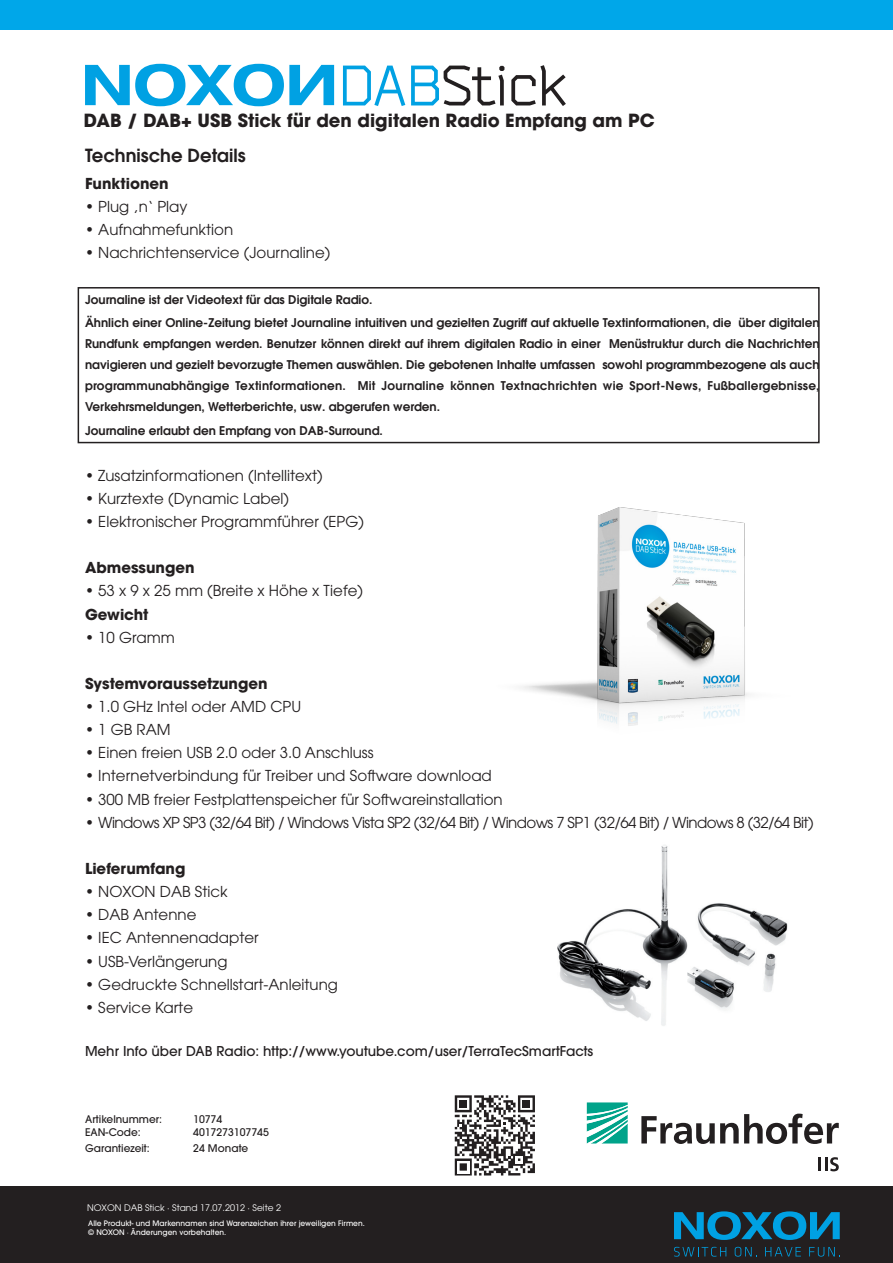
<style>
.page{position:relative;width:893px;height:1263px;background:#fff}
.page>*{position:absolute;margin:0;border:0;box-sizing:border-box;transform-origin:0 0}
.t1{font:700 18px "ITC Avant Garde Pro";color:#231f20}
.t2{font:600 18px "ITC Avant Garde Pro";color:#231f20}
.Texte_Aufzählung{font:15px "ITC Avant Garde Pro";color:#231f20}
.Texte_Aufzählung-2{font:15px "ITC Avant Garde Pro";letter-spacing:-.04em;color:#231f20}
.Texte_Aufzählung-3{font:700 15px "ITC Avant Garde Pro";color:#231f20}
.Texte_Aufzählung-4{font:500 13.5px "ITC Avant Garde Pro";color:#231f20}
.Texte_Aufzählung-5{font:600 12px/21px "ITC Avant Garde Pro";color:#231f20;text-align:justify}
.Texte_Aufzählung-6{font:500 10.5px "ITC Avant Garde Pro";color:#231f20}
.t3{font:9px "ITC Avant Garde Pro";color:#fff}
.t4{font:500 7.5px/9px "ITC Avant Garde Pro";color:#fff}
</style>
<div class="page">
<div style="left:0;top:1186px;width:893px;height:77px;background:#231f20"></div>
<div style="left:0;top:0;width:893px;height:30px;background:#00a7e9"></div>
<svg style="left:674px;top:1211px;width:166px;height:29px"></svg>
<svg style="left:674px;top:1247px;width:52px;height:9px"></svg>
<svg style="left:735px;top:1247px;width:22px;height:9px"></svg>
<svg style="left:765px;top:1247px;width:36px;height:9px"></svg>
<svg style="left:809px;top:1247px;width:31px;height:9px"></svg>
<svg style="left:85px;top:64px;width:249px;height:42px"></svg>
<svg style="left:343px;top:66px;width:62px;height:40px"></svg>
<svg style="left:411px;top:66px;width:93px;height:39px"></svg>
<svg style="left:511px;top:65px;width:55px;height:41px"></svg>
<svg style="left:587px;top:1102px;width:41px;height:41px"></svg>
<svg style="left:641px;top:1113px;width:198px;height:31px"></svg>
<hr style="left:818px;top:1157px;width:3px;height:14px;background:#231f20">
<svg style="left:825px;top:1157px;width:14px;height:14px"></svg>
<div style="left:78px;top:287px;width:742px;height:156px;border:2px solid #231f20"></div>
<svg style="left:454px;top:1095px;width:67px;height:81px"></svg>
<svg style="left:455px;top:1095px;width:80px;height:80px"></svg>
<img style="left:492px;top:443px;width:328px;height:283px">
<img style="left:557px;top:845px;width:231px;height:181px">
<p class="t1" style="left:84px;top:108px;width:572px">DAB / DAB+ USB Stick für den digitalen Radio Empfang am PC</p>
<p class="t2" style="left:85px;top:144px;width:162px">Technische Details</p>
<p class="Texte_Aufzählung-3" style="left:85px;top:173px;width:85px">Funktionen</p>
<p class="Texte_Aufzählung" style="left:85px;top:197px;width:104px">• Plug ‚n‘ Play</p>
<p class="Texte_Aufzählung" style="left:85px;top:220px;width:150px">• Aufnahmefunktion</p>
<p class="Texte_Aufzählung" style="left:85px;top:243px;width:247px">• Nachrichtenservice (Journaline)</p>
<p class="Texte_Aufzählung-5" style="left:85px;top:289px;width:289px">Journaline ist der Videotext für das Digitale Radio.</p>
<p class="Texte_Aufzählung-5" style="left:85px;top:312px;width:736px">Ähnlich einer Online-Zeitung bietet Journaline intuitiven und gezielten Zugriff auf aktuelle Textinformationen, die über digitalen Rundfunk empfangen werden. Benutzer können direkt auf ihrem digitalen Radio in einer Menüstruktur durch die Nachrichten navigieren und gezielt bevorzugte Themen auswählen. Die gebotenen Inhalte umfassen sowohl programmbezogene als auch programmunabhängige Textinformationen. Mit Journaline können Textnachrichten wie Sport-News, Fußballergebnisse, Verkehrsmeldungen, Wetterberichte, usw. abgerufen werden.</p>
<p class="Texte_Aufzählung-5" style="left:85px;top:419px;width:299px">Journaline erlaubt den Empfang von DAB-Surround.</p>
<p class="Texte_Aufzählung" style="left:85px;top:466px;width:239px">• Zusatzinformationen (Intellitext)</p>
<p class="Texte_Aufzählung" style="left:85px;top:489px;width:205px">• Kurztexte (Dynamic Label)</p>
<p class="Texte_Aufzählung" style="left:85px;top:512px;width:281px">• Elektronischer Programmführer (EPG)</p>
<p class="Texte_Aufzählung-3" style="left:85px;top:558px;width:111px">Abmessungen</p>
<p class="Texte_Aufzählung" style="left:85px;top:582px;width:279px">• 53 x 9 x 25 mm (Breite x Höhe x Tiefe)</p>
<p class="Texte_Aufzählung-3" style="left:85px;top:604px;width:65px">Gewicht</p>
<p class="Texte_Aufzählung" style="left:85px;top:628px;width:91px">• 10 Gramm</p>
<p class="Texte_Aufzählung-3" style="left:85px;top:673px;width:184px">Systemvoraussetzungen</p>
<p class="Texte_Aufzählung" style="left:85px;top:697px;width:218px">• 1.0 GHz Intel oder AMD CPU</p>
<p class="Texte_Aufzählung" style="left:85px;top:720px;width:87px">• 1 GB RAM</p>
<p class="Texte_Aufzählung" style="left:85px;top:743px;width:290px">• Einen freien USB 2.0 oder 3.0 Anschluss</p>
<p class="Texte_Aufzählung" style="left:85px;top:767px;width:408px">• Internetverbindung für Treiber und Software download</p>
<p class="Texte_Aufzählung" style="left:85px;top:790px;width:419px">• 300 MB freier Festplattenspeicher für Softwareinstallation</p>
<p class="Texte_Aufzählung-2" style="left:85px;top:813px;width:730px">• Windows XP SP3 (32/64 Bit) / Windows Vista SP2 (32/64 Bit) / Windows 7 SP1 (32/64 Bit) / Windows 8 (32/64 Bit)</p>
<p class="Texte_Aufzählung-3" style="left:85px;top:858px;width:102px">Lieferumfang</p>
<p class="Texte_Aufzählung" style="left:85px;top:882px;width:144px">• NOXON DAB Stick</p>
<p class="Texte_Aufzählung" style="left:85px;top:905px;width:113px">• DAB Antenne</p>
<p class="Texte_Aufzählung" style="left:85px;top:928px;width:175px">• IEC Antennenadapter</p>
<p class="Texte_Aufzählung" style="left:85px;top:952px;width:144px">• USB-Verlängerung</p>
<p class="Texte_Aufzählung" style="left:85px;top:975px;width:254px">• Gedruckte Schnellstart-Anleitung</p>
<p class="Texte_Aufzählung" style="left:85px;top:998px;width:110px">• Service Karte</p>
<p class="Texte_Aufzählung-4" style="left:85px;top:1042px;width:510px">Mehr Info über DAB Radio: http://www.youtube.com/user/TerraTecSmartFacts</p>
<p class="Texte_Aufzählung-6" style="left:85px;top:1112px;width:79px">Artikelnummer:</p>
<p class="Texte_Aufzählung-6" style="left:193px;top:1112px;width:31px">10774</p>
<p class="Texte_Aufzählung-6" style="left:85px;top:1125px;width:57px">EAN-Code:</p>
<p class="Texte_Aufzählung-6" style="left:193px;top:1125px;width:77px">4017273107745</p>
<p class="Texte_Aufzählung-6" style="left:85px;top:1141px;width:66px">Garantiezeit:</p>
<p class="Texte_Aufzählung-6" style="left:193px;top:1141px;width:57px">24 Monate</p>
<p class="t3" style="left:87px;top:1202px;width:195px">NOXON DAB Stick · Stand 17.07.2012 · Seite 2</p>
<p class="t4" style="left:88px;top:1218px;width:278px">Alle Produkt- und Markennamen sind Warenzeichen ihrer jeweiligen Firmen. © NOXON · Änderungen vorbehalten.</p>
</div>
